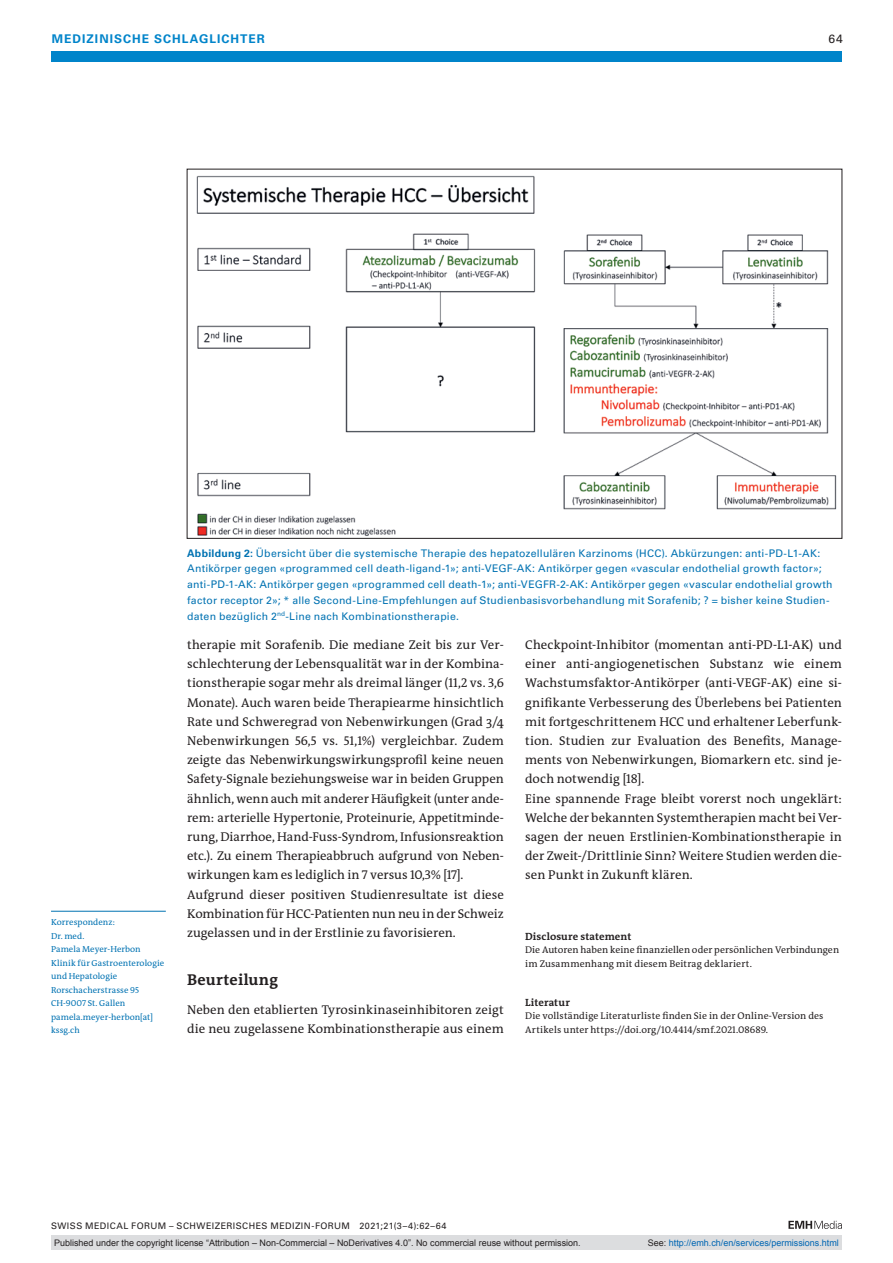
<style>
.page{position:relative;width:893px;height:1263px;background:#fff}
.page>*{position:absolute;margin:0;border:0;box-sizing:border-box;transform-origin:0 0}
.section-h1{font:700 15.75px "The Antiqua B W7";letter-spacing:.015em;color:#231f20}
.section-pn{font:12.75px/19.2px "The Antiqua B W5 Plain";letter-spacing:.005em;color:#231f20;text-align:justify}
.t1{font:700 12px "Univers LT Std";color:#0084ca}
.t2{font:12px "Univers LT Std";color:#231f20}
.fig-caption{font:10.5px/15.8px "Univers LT Std";letter-spacing:.02em;color:#0072b2}
.an-funding-statement{font:700 10.5px "The Antiqua B W7";letter-spacing:.01em;color:#231f20}
.online-ref-title{font:700 10.5px "The Antiqua B W7";letter-spacing:.015em;color:#231f20}
.online-ref{font:9.75px/13.5px "The Antiqua B W5 Plain";letter-spacing:.01em;color:#231f20}
.an-funding-statement-2{font:9.75px/13.5px "The Antiqua B W5 Plain";letter-spacing:.01em;color:#231f20}
.t3{font:9px "Arial";color:#231f20}
.t4{font:9px "Univers LT Std";letter-spacing:.05em;color:#231f20}
.t5{font:9px "Arial";color:#0066b3}
.author-address{font:8.7px/13.5px "The Antiqua B W5 Plain";letter-spacing:.005em;color:#0072b2}
.s1{font-weight:700}
.s2{color:#231f20}
</style>
<div class="page">
<div style="left:51px;top:51px;width:791px;height:11px;background:#0084ca"></div>
<svg style="left:788px;top:1221px;width:54px;height:8px"></svg>
<hr style="left:51px;top:911px;width:115px;height:1px;background:#0072b2">
<img style="left:196px;top:175px;width:641px;height:361px">
<div style="left:51px;top:1235px;width:791px;height:15px;background:#dcdddf"></div>
<p class="t1" style="left:52px;top:31px;width:21px">MEDIZINISCHE</p>
<p class="t1" style="left:154px;top:31px;width:19px">SCHLAGLICHTER</p>
<p class="t2" style="left:829px;top:31px;width:16px">64</p>
<p class="author-address" style="left:51px;top:916px;width:115px">Korrespondenz:<br>Dr. med.<br>Pamela Meyer-Herbon<br>Klinik für Gastroenterologie und Hepatologie<br>Rorschacherstrasse 95<br>CH-9007 St. Gallen pamela.meyer-herbon[at] kssg.ch</p>
<p class="fig-caption" style="left:187px;top:545px;width:647px"><span class="s1">ABBILDUNG 2:</span> Übersicht über die systemische Therapie des hepatozellulären Karzinoms (HCC). Abkürzungen: anti-PD-L1-AK:<br>Antikörper gegen «programmed cell death-ligand-1»; anti-VEGF-AK: Antikörper gegen «vascular endothelial growth factor»; anti-PD-1-AK: Antikörper gegen «programmed cell death-1»; anti-VEGFR-2-AK: Antikörper gegen «vascular endothelial growth factor receptor 2»; * alle Second-Line-Empfehlungen auf Studienbasisvorbehandlung mit Sorafenib; ? = bisher keine Studien&shy;daten bezüglich 2<sup>nd</sup>-Line nach Kombinationstherapie.</p>
<p class="section-pn" style="left:187px;top:635px;width:318px">therapie mit Sorafenib. Die mediane Zeit bis zur Ver&shy;schlechterung der Lebensqualität war in der Kombina&shy;tionstherapie sogar mehr als dreimal länger (11,2 vs. 3,6<br>Monate). Auch waren beide Therapiearme hinsichtlich Rate und Schweregrad von Nebenwirkungen (Grad 3/4<br>Nebenwirkungen 56,5 vs. 51,1%) vergleichbar. Zudem zeigte das Nebenwirkungswirkungsprofil keine neuen Safety-Signale beziehungsweise war in beiden Gruppen ähnlich, wenn auch mit anderer Häufigkeit (unter ande&shy;rem: arterielle Hypertonie, Proteinurie, Appetitminde&shy;rung, Diarrhoe, Hand-Fuss-Syndrom, Infusionsreaktion etc.). Zu einem Therapieabbruch aufgrund von Neben&shy;wirkungen kam es lediglich in 7 versus 10,3% [17].</p>
<p class="section-pn" style="left:187px;top:885px;width:318px">Aufgrund dieser positiven Studienresultate ist diese Kombination für HCC-Patienten nun neu in der Schweiz zugelassen und in der Erstlinie zu favorisieren.</p>
<p class="section-h1" style="left:187px;top:970px;width:92px">Beurteilung</p>
<p class="section-pn" style="left:187px;top:1000px;width:318px">Neben den etablierten Tyrosinkinaseinhibitoren zeigt die neu zugelassene Kombinationstherapie aus einem</p>
<p class="section-pn" style="left:525px;top:635px;width:318px">Checkpoint-Inhibitor (momentan anti-PD-L1-AK) und einer anti-angiogenetischen Substanz wie einem Wachstumsfaktor-Antikörper (anti-VEGF-AK) eine si&shy;gnifikante Verbesserung des Überlebens bei Patienten mit fortgeschrittenem HCC und erhaltener Leberfunk&shy;tion. Studien zur Evaluation des Benefits, Manage&shy;ments von Nebenwirkungen, Biomarkern etc. sind je&shy;doch notwendig [18].</p>
<p class="section-pn" style="left:525px;top:789px;width:318px">Eine spannende Frage bleibt vorerst noch ungeklärt:<br>Welche der bekannten Systemtherapien macht bei Ver&shy;sagen der neuen Erstlinien-Kombinationstherapie in der Zweit-/Drittlinie Sinn? Weitere Studien werden die&shy;sen Punkt in Zukunft klären.</p>
<p class="an-funding-statement" style="left:525px;top:929px;width:108px">Disclosure statement</p>
<p class="an-funding-statement-2" style="left:525px;top:943px;width:315px">Die Autoren haben keine finanziellen oder persönlichen Verbindungen im Zusammenhang mit diesem Beitrag deklariert.</p>
<p class="online-ref-title" style="left:525px;top:995px;width:46px">Literatur</p>
<p class="online-ref" style="left:525px;top:1009px;width:300px">Die vollständige Literaturliste finden Sie in der Online-Version des<br>Artikels unter https://doi.org/10.4414/smf.2021.08689.</p>
<p class="t4" style="left:51px;top:1220px;width:397px">SWISS MEDICAL FORUM – SCHWEIZERISCHES MEDIZIN-FORUM 2021;21(3–4):62–64</p>
<p class="t3" style="left:54px;top:1237px;width:528px">Published under the copyright license “Attribution – Non-Commercial – NoDerivatives 4.0”. No commercial reuse without permission.</p>
<p class="t5" style="left:648px;top:1237px;width:193px"><span class="s2">See:</span> http://emh.ch/en/services/permissions.html</p>
</div>
